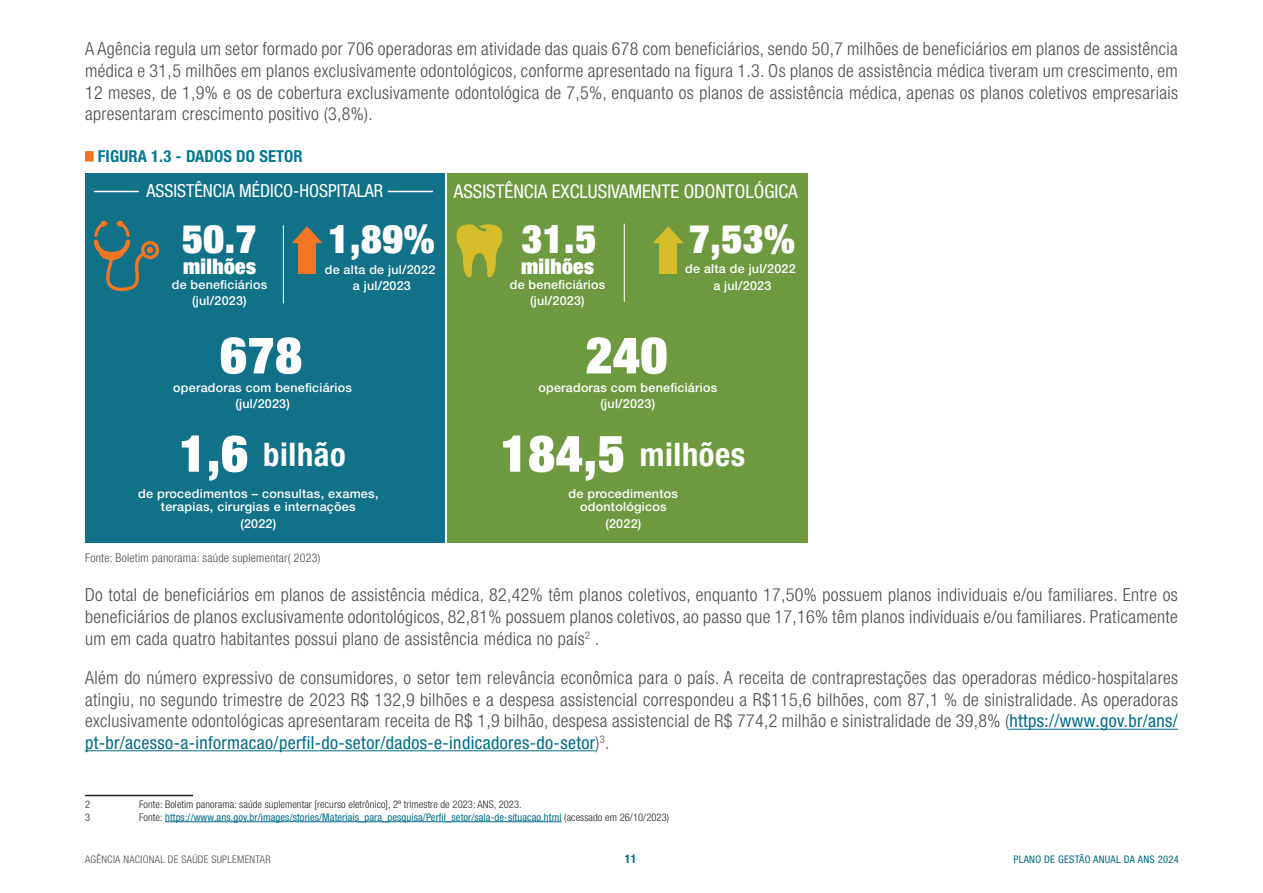
<style>
.page{position:relative;width:1263px;height:893px;background:#fff}
.page>*{position:absolute;margin:0;border:0;box-sizing:border-box;transform-origin:0 0}
.t1{font:900 condensed 51.15px "Helvetica Neue LT Std";letter-spacing:.02em;color:#fff}
.t2{font:900 condensed 39.6px "Helvetica Neue LT Std";letter-spacing:.02em;color:#fff}
.t3{font:700 condensed 32.55px "Helvetica Neue LT Std";letter-spacing:.02em;color:#fff}
.t4{font:900 condensed 21.45px "Helvetica Neue LT Std";letter-spacing:.02em;color:#fff}
.t5{font:condensed 19.05px "Helvetica Neue LT Std";color:#fff}
.t6{font:300 condensed 18px/21.6px "Helvetica Neue LT Std";letter-spacing:.02em;color:#4b4c4d;text-align:justify}
.t7{font:condensed 18px "Helvetica Neue LT Std";color:#fff}
.t8{font:700 condensed 16.5px "Helvetica Neue LT Std";letter-spacing:.01em;color:#047791}
.t9{font:500 12.45px/16.4px "Helvetica Neue LT Std";letter-spacing:.02em;color:#fff;text-align:center}
.t10{font:300 condensed 12px "Helvetica Neue LT Std";letter-spacing:.02em;color:#4b4c4d}
.t11{font:700 condensed 12px "Helvetica Neue LT Std";color:#006d89}
.t12{font:condensed 10.5px "Helvetica Neue LT Std";letter-spacing:.01em;color:#006d89}
.t13{font:300 condensed 10.5px "Helvetica Neue LT Std";letter-spacing:.01em;color:#231f20}
.t14{font:300 condensed 10.5px "Helvetica Neue LT Std";letter-spacing:.025em;color:#4b4c4d}
.s1{font-weight:900;font-size:51.15px}
.s2{font-weight:400;color:#006d89}
.s3{font-weight:300;color:#231f20}
</style>
<div class="page">
<div style="left:85px;top:151px;width:9px;height:11px;background:#f47521"></div>
<hr style="left:1009px;top:729px;width:169px;height:1px;background:#006d89">
<hr style="left:85px;top:750px;width:510px;height:1px;background:#006d89">
<div style="left:85px;top:174px;width:359px;height:369px;background:#117189"></div>
<div style="left:448px;top:174px;width:360px;height:369px;background:#6f993f"></div>
<svg style="left:94px;top:221px;width:65px;height:70px"></svg>
<svg style="left:456px;top:224px;width:46px;height:53px"></svg>
<svg style="left:292px;top:226px;width:31px;height:17px"></svg>
<div style="left:298px;top:242px;width:18px;height:31px;background:#f47523"></div>
<svg style="left:653px;top:226px;width:31px;height:17px"></svg>
<div style="left:659px;top:242px;width:18px;height:31px;background:#d5be29"></div>
<hr style="left:283px;top:225px;width:1px;height:78px;background:#fff">
<hr style="left:624px;top:224px;width:1px;height:78px;background:#fff">
<hr style="left:94px;top:191px;width:45px;height:1px;background:#fff">
<hr style="left:388px;top:191px;width:45px;height:1px;background:#fff">
<hr style="left:85px;top:795px;width:108px;height:1px;background:#231f20">
<hr style="left:165px;top:821px;width:397px;height:1px;background:#006d89">
<p class="t6" style="left:85px;top:38px;width:1094px">A Agência regula um setor formado por 706 operadoras em atividade das quais 678 com beneficiários, sendo 50,7 milhões de beneficiários em planos de assistência médica e 31,5 milhões em planos exclusivamente odontológicos, conforme apresentado na figura 1.3. Os planos de assistência médica tiveram um crescimento, em 12 meses, de 1,9% e os de cobertura exclusivamente odontológica de 7,5%, enquanto os planos de assistência médica, apenas os planos coletivos empresariais apresentaram crescimento positivo (3,8%).</p>
<p class="t8" style="left:98px;top:146px;width:206px">FIGURA 1.3 - DADOS DO SETOR</p>
<p class="t7" style="left:146px;top:180px;width:238px">ASSISTÊNCIA MÉDICO-HOSPITALAR</p>
<p class="t5" style="left:454px;top:180px;width:345px">ASSISTÊNCIA EXCLUSIVAMENTE ODONTOLÓGICA</p>
<h2 class="t2" style="left:522px;top:214px;width:76px">31.5</h2>
<h2 class="t2" style="left:689px;top:214px;width:107px">7,53%</h2>
<p class="t9" style="left:685px;top:261px;width:112px">de alta de jul/2022 a jul/2023</p>
<h2 class="t2" style="left:329px;top:214px;width:107px">1,89%</h2>
<p class="t9" style="left:325px;top:261px;width:112px">de alta de jul/2022 a jul/2023</p>
<h2 class="t2" style="left:182px;top:214px;width:76px">50.7</h2>
<p class="t9" style="left:172px;top:276px;width:97px">de beneficiários (jul/2023)</p>
<p class="t4" style="left:183px;top:252px;width:74px">milhões</p>
<p class="t4" style="left:521px;top:252px;width:74px">milhões</p>
<p class="t9" style="left:510px;top:276px;width:97px">de beneficiários (jul/2023)</p>
<h1 class="t1" style="left:220px;top:322px;width:83px">678</h1>
<p class="t9" style="left:173px;top:379px;width:180px">operadoras com beneficiários (jul/2023)</p>
<h3 class="t3" style="left:179px;top:434px;width:168px"><span class="s1">1,6</span> bilhão</h3>
<p class="t9" style="left:138px;top:486px;width:242px;line-height:13.8px">de procedimentos – consultas, exames, terapias, cirurgias e internações</p>
<p class="t9" style="left:240px;top:515px;width:37px">(2022)</p>
<h1 class="t1" style="left:585px;top:322px;width:83px">240</h1>
<p class="t9" style="left:538px;top:379px;width:180px">operadoras com beneficiários (jul/2023)</p>
<h3 class="t3" style="left:501px;top:434px;width:246px"><span class="s1">184,5</span> milhões</h3>
<p class="t9" style="left:568px;top:486px;width:111px;line-height:13.8px">de procedimentos odontológicos</p>
<p class="t9" style="left:605px;top:515px;width:37px">(2022)</p>
<p class="t10" style="left:85px;top:551px;width:237px">Fonte: Boletim panorama: saúde suplementar( 2023)</p>
<p class="t6" style="left:85px;top:584px;width:1094px">Do total de beneficiários em planos de assistência médica, 82,42% têm planos coletivos, enquanto 17,50% possuem planos individuais e/ou familiares. Entre os beneficiários de planos exclusivamente odontológicos, 82,81% possuem planos coletivos, ao passo que 17,16% têm planos individuais e/ou familiares. Praticamente um em cada quatro habitantes possui plano de assistência médica no país<sup>2</sup> .</p>
<p class="t6" style="left:85px;top:667px;width:1094px">Além do número expressivo de consumidores, o setor tem relevância econômica para o país. A receita de contraprestações das operadoras médico-hospitalares atingiu, no segundo trimestre de 2023 R$ 132,9 bilhões e a despesa assistencial correspondeu a R$115,6 bilhões, com 87,1 % de sinistralidade. As operadoras exclusivamente odontológicas apresentaram receita de R$ 1,9 bilhão, despesa assistencial de R$ 774,2 milhão e sinistralidade de 39,8% (<span class="s2">https://www.gov.br/ans/ pt-br/acesso-a-informacao/perfil-do-setor/dados-e-indicadores-do-setor</span>)<sup>3</sup>.</p>
<p class="t13" style="left:85px;top:798px;width:7px">2</p>
<p class="t13" style="left:139px;top:798px;width:384px">Fonte: Boletim panorama: saúde suplementar [recurso eletrônico], 2º trimestre de 2023: ANS, 2023.</p>
<p class="t13" style="left:85px;top:811px;width:7px">3</p>
<p class="t12" style="left:139px;top:811px;width:532px"><span class="s3">Fonte:</span> https://www.ans.gov.br/images/stories/Materiais_para_pesquisa/Perfil_setor/sala-de-situacao.html <span class="s3">(acessado em 26/10/2023)</span></p>
<p class="t14" style="left:85px;top:853px;width:187px">AGÊNCIA NACIONAL DE SAÚDE SUPLEMENTAR</p>
<p class="t11" style="left:625px;top:851px;width:13px">11</p>
<p class="t12" style="left:1013px;top:853px;width:167px">PLANO DE GESTÃO ANUAL DA ANS 2024</p>
</div>
